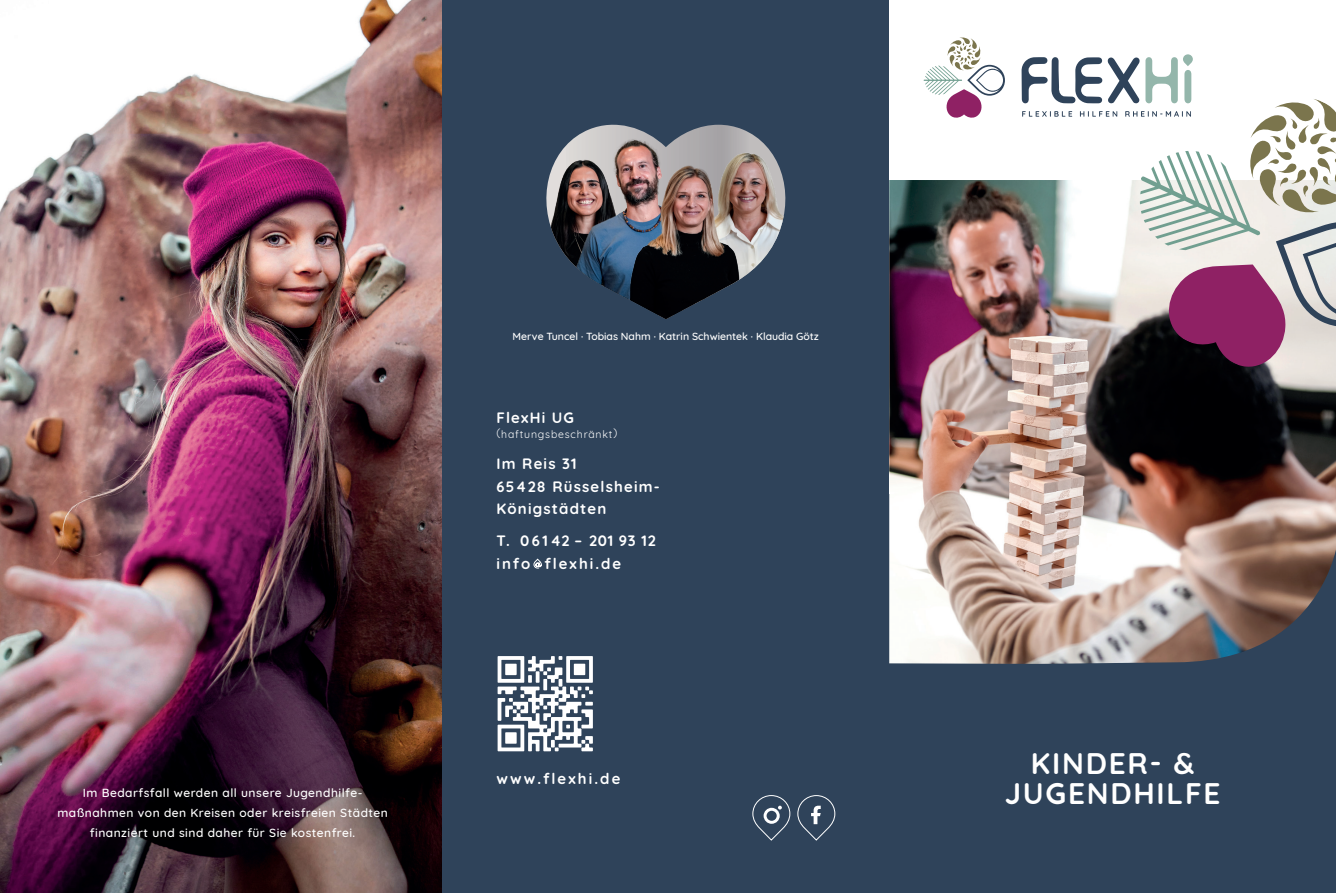
<style>
.page{position:relative;width:1336px;height:893px;background:#fff}
.page>*{position:absolute;margin:0;border:0;box-sizing:border-box;transform-origin:0 0}
.t1{font:700 29.7px "Quicksand";letter-spacing:.06em;color:#fff}
.t2{font:700 15px/22.5px "Quicksand";letter-spacing:.08em;color:#fff}
.t3{font:700 15px/22.5px "Quicksand";letter-spacing:.13em;color:#fff}
.t4{font:700 15px "Quicksand";letter-spacing:.14em;color:#fff}
.t5{font:500 12px/20px "Quicksand";letter-spacing:.04em;color:#fff;text-align:center}
.t6{font:500 10.5px "Quicksand";color:#fff}
.t7{font:10.5px "Quicksand";letter-spacing:.08em;color:#fff}
</style>
<div class="page">
<img style="left:0;top:0;width:442px;height:893px">
<div style="left:889px;top:494px;width:446px;height:399px;background:#2f435a"></div>
<img style="left:889px;top:180px;width:446px;height:484px">
<div style="left:442px;top:0;width:447px;height:893px;background:#2f435a"></div>
<svg style="left:923px;top:37px;width:81px;height:81px"></svg>
<svg style="left:752px;top:795px;width:38px;height:46px"></svg>
<svg style="left:797px;top:795px;width:38px;height:46px"></svg>
<svg style="left:533px;top:558px;width:9px;height:11px"></svg>
<svg style="left:497px;top:656px;width:96px;height:95px"></svg>
<svg style="left:1021px;top:54px;width:314px;height:314px"></svg>
<img style="left:546px;top:142px;width:23px;height:118px">
<img style="left:569px;top:125px;width:53px;height:170px">
<img style="left:761px;top:141px;width:25px;height:121px">
<img style="left:622px;top:125px;width:139px;height:194px">
<p class="t6" style="left:512px;top:328px;width:308px">Merve Tuncel · Tobias Nahm · Katrin Schwientek · Klaudia Götz</p>
<p class="t2" style="left:496px;top:405px;width:79px">FlexHi UG</p>
<p class="t7" style="left:496px;top:426px;width:122px">(haftungsbeschränkt)</p>
<p class="t2" style="left:496px;top:452px;width:165px">Im Reis 31<br>65428 Rüsselsheim-<br>Königstädten</p>
<p class="t3" style="left:496px;top:528px;width:161px">T. 06142 – 201 93 12 info flexhi.de</p>
<h1 class="t1" style="left:1030px;top:739px;width:165px">KINDER- &amp;</h1>
<p class="t4" style="left:496px;top:766px;width:125px">www.flexhi.de</p>
<p class="t5" style="left:83px;top:782px;width:281px">Im Bedarfsfall werden all unsere Jugendhilfe-</p>
<h1 class="t1" style="left:1004px;top:769px;width:217px">JUGENDHILFE</h1>
<p class="t5" style="left:57px;top:802px;width:332px">maßnahmen von den Kreisen oder kreisfreien Städten finanziert und sind daher für Sie kostenfrei.</p>
</div>
